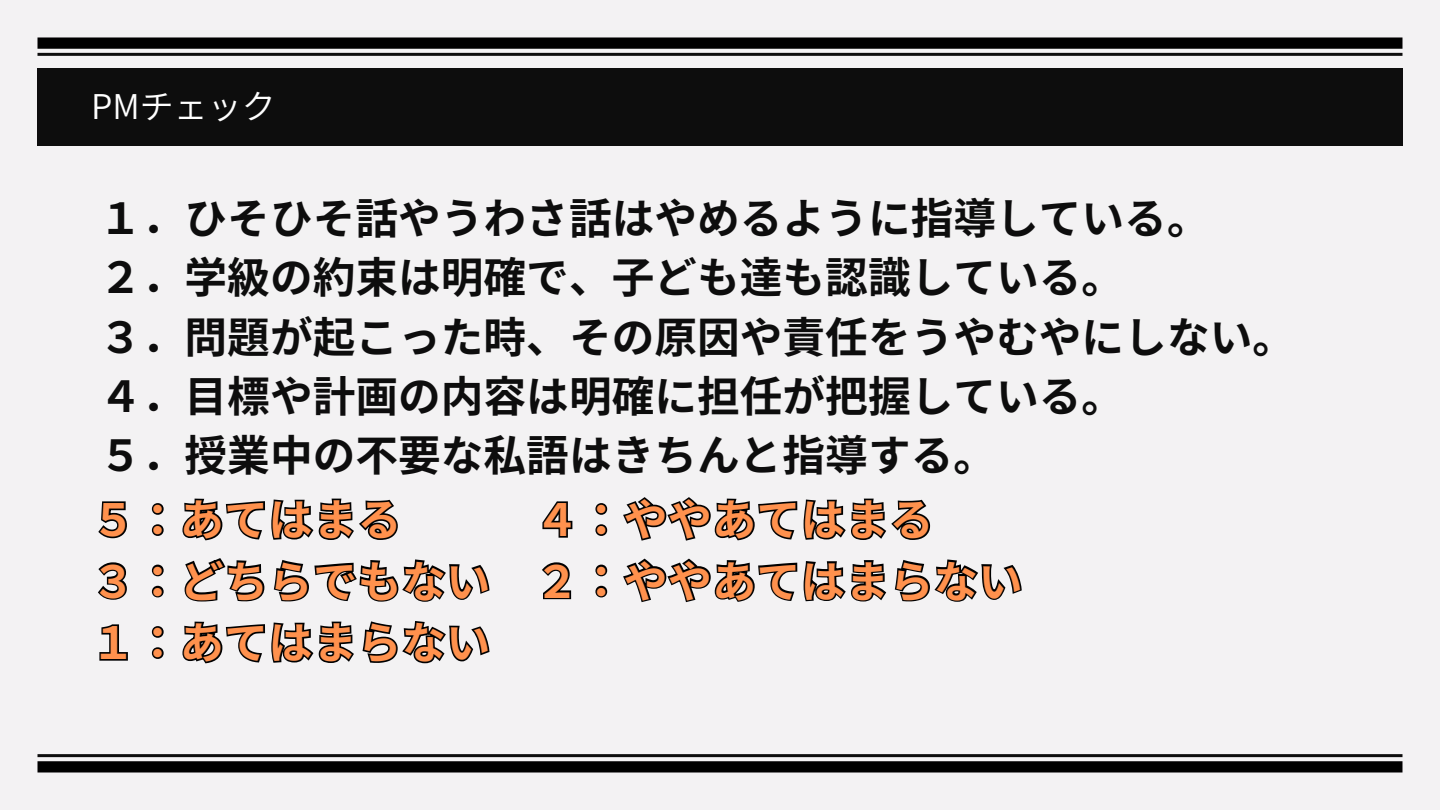
<style>
.page{position:relative;width:1440px;height:810px;background:#f3f2f3}
.page>*{position:absolute;margin:0;border:0;box-sizing:border-box;transform-origin:0 0}
.t1{font:700 44.4px/61.5px "Gen Shin Gothic";color:#ff914d}
.t2{font:700 42.7px/59.2px "Gen Shin Gothic";color:#0d0d0d}
.t3{font:34px "Gen Shin Gothic";color:#fff}
</style>
<div class="page">
<div style="left:38px;top:37px;width:1364px;height:12px;background:#000"></div>
<hr style="left:38px;top:53px;width:1364px;height:3px;background:#0d0d0d">
<div style="left:38px;top:761px;width:1364px;height:11px;background:#000"></div>
<hr style="left:38px;top:754px;width:1364px;height:3px;background:#0d0d0d">
<div style="left:38px;top:68px;width:1364px;height:77px;background:#0d0d0d"></div>
<svg style="left:542px;top:497px;width:480px;height:106px"></svg>
<svg style="left:98px;top:498px;width:392px;height:166px"></svg>
<p class="t3" style="left:91px;top:82px;width:186px">PMチェック</p>
<p class="t2" style="left:99px;top:188px;width:1198px">１．ひそひそ話やうわさ話はやめるように指導している。<br>２．学級の約束は明確で、子ども達も認識している。<br>３．問題が起こった時、その原因や責任をうやむやにしない。<br>４．目標や計画の内容は明確に担任が把握している。<br>５．授業中の不要な私語はきちんと指導する。</p>
<p class="t1" style="left:91px;top:488px;width:312px">５：あてはまる</p>
<p class="t1" style="left:91px;top:488px;width:933px;text-indent:444px">４：ややあてはまる<br>３：どちらでもない ２：ややあてはまらない<br>１：あてはまらない</p>
</div>
